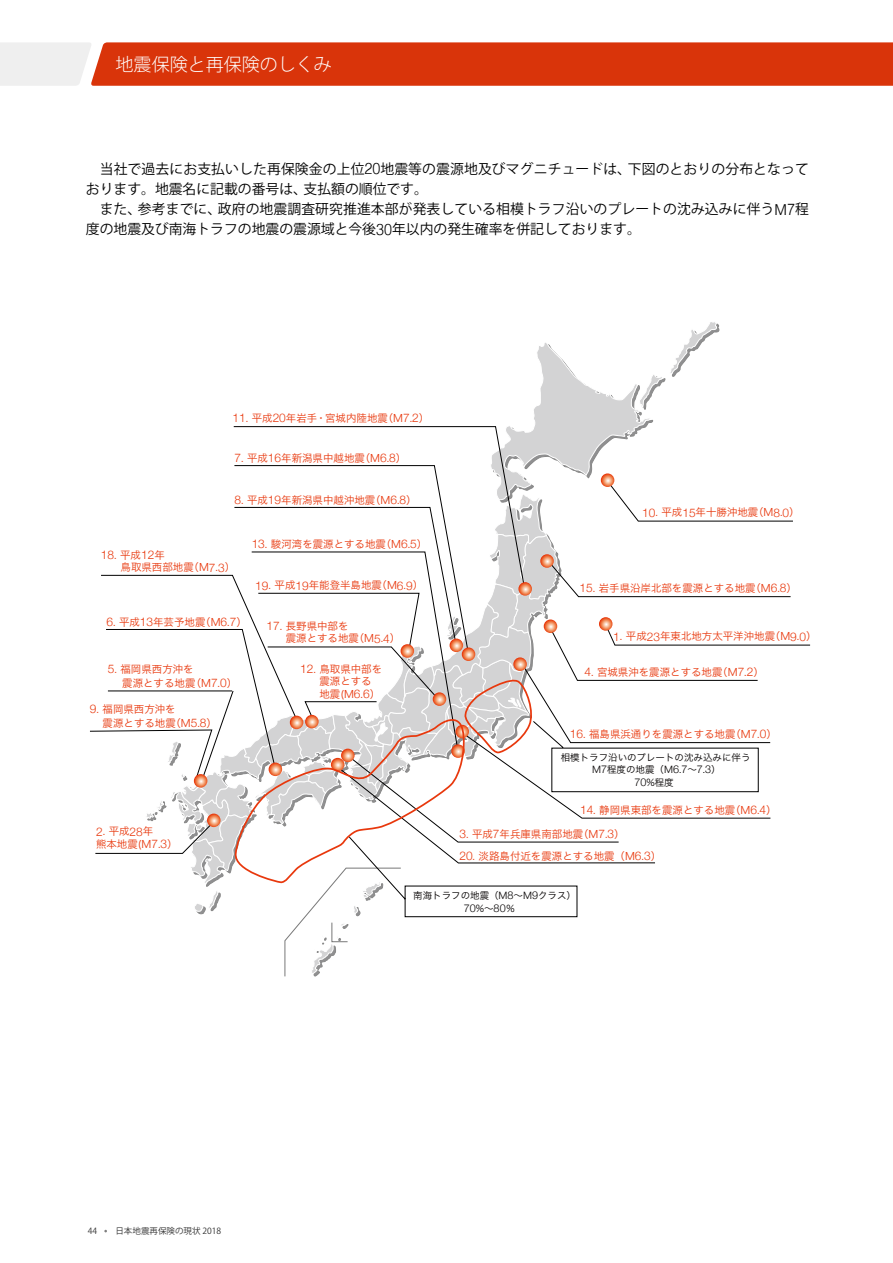
<style>
.page{position:relative;width:893px;height:1263px;background:#fff}
.page>*{position:absolute;margin:0;border:0;box-sizing:border-box;transform-origin:0 0}
.t1{font:300 18px "Koz Go Pro";color:#fff}
.t2{font:13.8px/20.2px "Koz Go Pro";letter-spacing:.005em;color:#000}
.t3{font:300 11.85px "Helvetica Neue";color:#e8380d}
.t4{font:300 10.8px "Helvetica Neue";color:#040000}
.t5{font:10.5px/12.6px "Hira Kaku Pro W3";color:#e8380d}
.t6{font:9.45px/11.4px "Hira Kaku Pro W3";color:#040000;text-align:center}
.t7{font:8.55px "Koz Go Pro";color:#333}
.s1{font-family:"Helvetica";font-weight:300;font-size:15.9px}
.s2{font-family:"Helvetica";font-weight:300;font-size:15px}
.s3{font-family:"Helvetica Neue";font-weight:300;font-size:11.85px}
.s4{font-family:"Hira Kaku Pro W3";font-weight:400;font-size:10.5px}
.s5{font-family:"Helvetica Neue";font-weight:300;font-size:10.8px}
.s6{font-family:"Hira Kaku Pro W3";font-weight:400;font-size:9.45px}
</style>
<div class="page">
<svg style="left:90px;top:322px;width:720px;height:655px"></svg>
<svg style="left:305px;top:715px;width:14px;height:13px"></svg>
<svg style="left:0;top:42px;width:893px;height:44px;background:#dc4b26"></svg>
<h1 class="t1" style="left:116px;top:53px;width:217px">地震保険と再保険のしくみ</h1>
<h1 class="t1" style="left:116px;top:53px;width:181px">日本地震再保険の現状</h1>
<h2 class="t2" style="left:86px;top:159px;width:724px;text-indent:14px">当社で過去にお支払いした再保険金の上位<span class="s1">20</span>地震等の震源地及びマグニチュードは、下図のとおりの分布となっております。地震名に記載の番号は、支払額の順位です。</h2>
<h2 class="t2" style="left:86px;top:199px;width:724px;text-indent:14px">また、参考までに、政府の地震調査研究推進本部が発表している相模トラフ沿いのプレートの沈み込みに伴う<span class="s2">M</span><span class="s1">7</span>程度の地震及び南海トラフの地震の震源域と今後<span class="s1">30</span>年以内の発生確率を併記しております。</h2>
<p class="t5" style="left:232px;top:411px;width:198px"><span class="s3">11</span>. 平成<span class="s3">20</span>年岩手･宮城内陸地震（M<span class="s3">7</span>.<span class="s3">2</span>）</p>
<p class="t5" style="left:234px;top:451px;width:173px"><span class="s3">7</span>. 平成<span class="s3">16</span>年新潟県中越地震（M<span class="s3">6</span>.<span class="s3">8</span>）</p>
<p class="t5" style="left:234px;top:493px;width:184px"><span class="s3">8</span>. 平成<span class="s3">19</span>年新潟県中越沖地震（M<span class="s3">6</span>.<span class="s3">8</span>）</p>
<p class="t3" style="left:101px;top:545px;width:65px">18<span class="s4">. 平成</span>12<span class="s4">年</span></p>
<p class="t5" style="left:121px;top:560px;width:116px">鳥取県西部地震（M<span class="s3">7</span>.<span class="s3">3</span>）</p>
<p class="t5" style="left:106px;top:615px;width:142px"><span class="s3">6</span>. 平成<span class="s3">13</span>年芸予地震（M<span class="s3">6</span>.<span class="s3">7</span>）</p>
<p class="t5" style="left:122px;top:661px;width:116px;line-height:14px;text-indent:-14px"><span class="s3">5</span>. 福岡県西方沖を<br>震源とする地震（M<span class="s3">7</span>.<span class="s3">0</span>）</p>
<p class="t5" style="left:90px;top:702px;width:87px"><span class="s3">9</span>. 福岡県西方沖を</p>
<p class="t5" style="left:103px;top:715px;width:116px">震源とする地震（M<span class="s3">5</span>.<span class="s3">8</span>）</p>
<p class="t5" style="left:252px;top:537px;width:177px"><span class="s3">13</span>. 駿河湾を震源とする地震（M<span class="s3">6</span>.<span class="s3">5</span>）</p>
<p class="t5" style="left:255px;top:578px;width:169px"><span class="s3">19</span>. 平成<span class="s3">19</span>年能登半島地震（M<span class="s3">6</span>.<span class="s3">9</span>）</p>
<p class="t5" style="left:286px;top:619px;width:116px;text-indent:-19px"><span class="s3">17</span>. 長野県中部を<br>震源とする地震（M<span class="s3">5</span>.<span class="s3">4</span>）</p>
<p class="t5" style="left:319px;top:662px;width:64px;text-indent:-19px"><span class="s3">12</span>. 鳥取県中部を震源とする地震(M<span class="s3">6</span>.<span class="s3">6</span>）</p>
<p class="t5" style="left:96px;top:824px;width:83px"><span class="s3">2</span>. 平成<span class="s3">28</span>年<br>熊本地震(M<span class="s3">7</span>.<span class="s3">3</span>）</p>
<p class="t5" style="left:642px;top:505px;width:159px"><span class="s3">10</span>. 平成<span class="s3">15</span>年十勝沖地震（M<span class="s3">8</span>.<span class="s3">0</span>）</p>
<p class="t5" style="left:579px;top:581px;width:219px"><span class="s3">15</span>. 岩手県沿岸北部を震源とする地震（M<span class="s3">6</span>.<span class="s3">8</span>）</p>
<p class="t5" style="left:613px;top:629px;width:205px"><span class="s3">1</span>. 平成<span class="s3">23</span>年東北地方太平洋沖地震（M<span class="s3">9</span>.<span class="s3">0</span>）</p>
<p class="t5" style="left:584px;top:665px;width:181px"><span class="s3">4</span>. 宮城県沖を震源とする地震（M<span class="s3">7</span>.<span class="s3">2</span>）</p>
<p class="t5" style="left:570px;top:727px;width:209px"><span class="s3">16</span>. 福島県浜通りを震源とする地震（M<span class="s3">7</span>.<span class="s3">0</span>）</p>
<p class="t6" style="left:561px;top:751px;width:191px">相模トラフ沿いのプレートの沈み込みに伴う<br>M<span class="s5">7</span>程度の地震（M<span class="s5">6</span>.<span class="s5">7</span>～<span class="s5">7</span>.<span class="s5">3</span>）</p>
<p class="t6" style="left:634px;top:776px;width:41px"><span class="s5">70</span>%程度</p>
<p class="t5" style="left:580px;top:803px;width:198px"><span class="s3">14</span>. 静岡県東部を震源とする地震（M<span class="s3">6</span>.<span class="s3">4</span>）</p>
<p class="t5" style="left:459px;top:827px;width:167px"><span class="s3">3</span>. 平成<span class="s3">7</span>年兵庫県南部地震（M<span class="s3">7</span>.<span class="s3">3</span>）</p>
<p class="t5" style="left:459px;top:848px;width:203px"><span class="s3">20</span>. 淡路島付近を震源とする地震（M<span class="s3">6</span>.<span class="s3">3</span>）</p>
<p class="t7" style="left:88px;top:1226px;width:11px">44</p>
<p class="t7" style="left:115px;top:1226px;width:107px">日本地震再保険の現状 2018</p>
<p class="t6" style="left:413px;top:889px;width:164px">南海トラフの地震（M<span class="s5">8</span>～M<span class="s5">9</span>クラス）</p>
<p class="t4" style="left:464px;top:899px;width:53px">70<span class="s6">%～</span>80<span class="s6">％</span></p>
</div>
